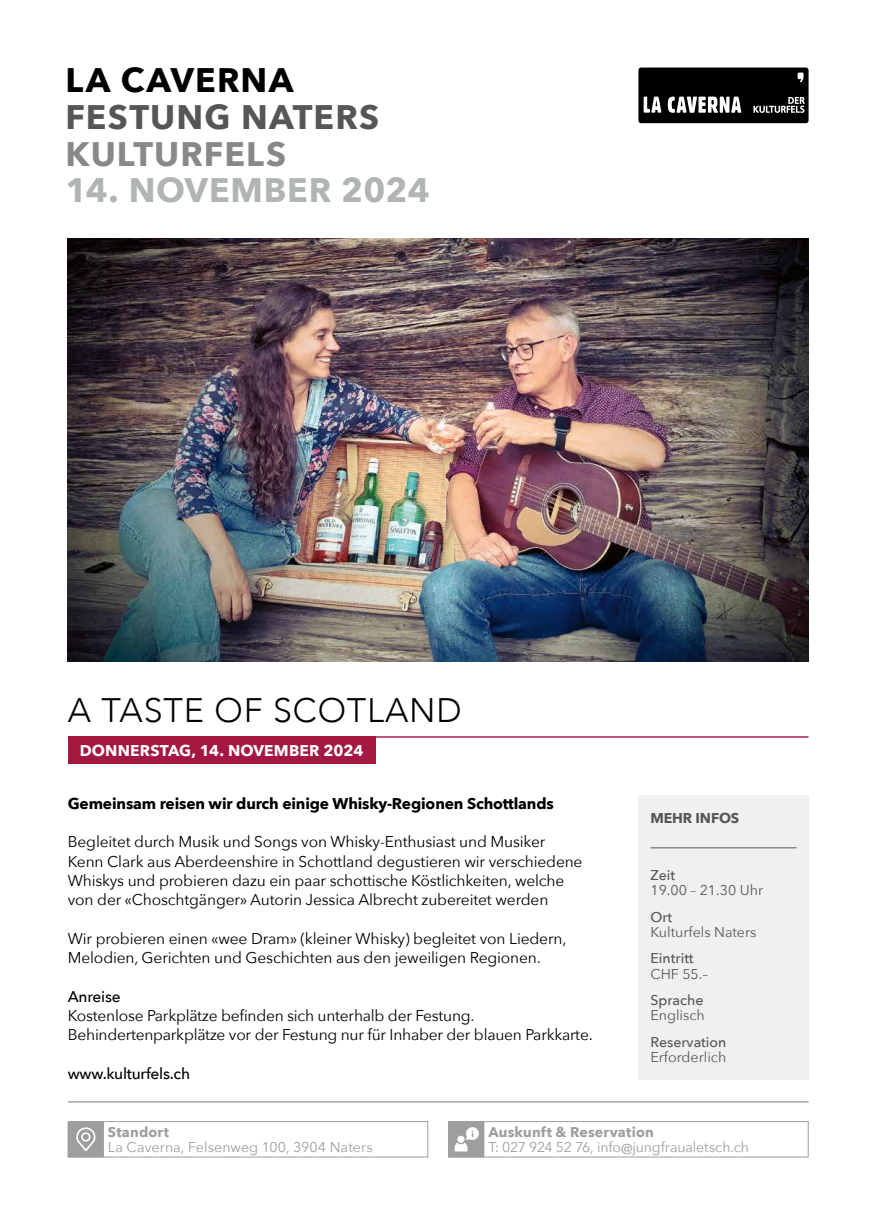
<style>
.page{position:relative;width:874px;height:1225px;background:#fff}
.page>*{position:absolute;margin:0;border:0;box-sizing:border-box;transform-origin:0 0}
.t1{font:300 34px "Avenir";letter-spacing:.025em;color:#000}
.t2{font:700 34px "Avenir Next";letter-spacing:.02em;color:#b1b4b4}
.t3{font:700 34px "Avenir Next";letter-spacing:.035em;color:#555756}
.t4{font:700 34px "Avenir Next";letter-spacing:.035em;color:#878988}
.t5{font:700 34px "Avenir Next";letter-spacing:.035em;color:#000}
.t6{font:15.6px/19.4px "Avenir Next";letter-spacing:-.01em;color:#000}
.t7{font:700 15.6px "Avenir Next";letter-spacing:-.01em;color:#000}
.t8{font:700 15.6px "Avenir Next";letter-spacing:.01em;color:#fff}
.t9{font:500 15.6px "Avenir Next";letter-spacing:-.015em;color:#000}
.t10{font:14.2px "Avenir Next";color:#9d9e9e}
.t11{font:14.2px "Avenir Next";color:#555756}
.t12{font:500 14.2px "Avenir Next";color:#555756}
.t13{font:700 14.2px "Avenir Next";letter-spacing:.01em;color:#9d9e9e}
.t14{font:700 14.2px "Avenir Next";letter-spacing:-.01em;color:#555756}
</style>
<div class="page">
<div style="left:68px;top:736px;width:307px;height:28px;background:#a4173e"></div>
<hr style="left:68px;top:736px;width:740px;height:1px;background:#a4173e">
<hr style="left:68px;top:1101px;width:740px;height:1px;background:#878988">
<img style="left:68px;top:239px;width:740px;height:422px">
<div style="left:638px;top:795px;width:170px;height:284px;background:#eff0f0"></div>
<hr style="left:650px;top:847px;width:146px;height:1px;background:#555756">
<svg style="left:638px;top:68px;width:170px;height:55px;background:#232323"></svg>
<svg style="left:70px;top:1123px;width:34px;height:32px"></svg>
<svg style="left:450px;top:1123px;width:34px;height:32px"></svg>
<div style="left:68px;top:1121px;width:360px;height:36px;border:1px solid #9d9e9e"></div>
<div style="left:448px;top:1121px;width:360px;height:36px;border:1px solid #9d9e9e"></div>
<h1 class="t5" style="left:65px;top:51px;width:229px">LA CAVERNA</h1>
<h1 class="t3" style="left:65px;top:87px;width:315px">FESTUNG NATERS</h1>
<h1 class="t4" style="left:65px;top:124px;width:222px">KULTURFELS</h1>
<h1 class="t2" style="left:65px;top:161px;width:365px">14. NOVEMBER 2024</h1>
<h1 class="t1" style="left:68px;top:690px;width:395px">A TASTE OF SCOTLAND</h1>
<p class="t8" style="left:80px;top:737px;width:285px">DONNERSTAG, 14. NOVEMBER 2024</p>
<p class="t7" style="left:68px;top:789px;width:487px">Gemeinsam reisen wir durch einige Whisky-Regionen Schottlands</p>
<p class="t6" style="left:68px;top:831px;width:516px">Begleitet durch Musik und Songs von Whisky-Enthusiast und Musiker Kenn Clark aus Aberdeenshire in Schottland degustieren wir verschiedene Whiskys und probieren dazu ein paar schottische Köstlichkeiten, welche von der «Choschtgänger» Autorin Jessica Albrecht zubereitet werden</p>
<p class="t6" style="left:68px;top:928px;width:500px">Wir probieren einen «wee Dram» (kleiner Whisky) begleitet von Liedern,<br>Melodien, Gerichten und Geschichten aus den jeweiligen Regionen.</p>
<p class="t9" style="left:68px;top:983px;width:54px">Anreise</p>
<p class="t6" style="left:68px;top:1005px;width:526px">Kostenlose Parkplätze befinden sich unterhalb der Festung.<br>Behindertenparkplätze vor der Festung nur für Inhaber der blauen Parkkarte.</p>
<p class="t9" style="left:68px;top:1060px;width:124px">www.kulturfels.ch</p>
<p class="t14" style="left:650px;top:806px;width:90px">MEHR INFOS</p>
<p class="t12" style="left:650px;top:863px;width:26px">Zeit</p>
<p class="t11" style="left:650px;top:878px;width:114px">19.00 – 21.30 Uhr</p>
<p class="t12" style="left:650px;top:904px;width:23px">Ort</p>
<p class="t11" style="left:650px;top:920px;width:107px">Kulturfels Naters</p>
<p class="t12" style="left:650px;top:946px;width:44px">Eintritt</p>
<p class="t11" style="left:650px;top:961px;width:59px">CHF 55.–</p>
<p class="t12" style="left:650px;top:988px;width:54px">Sprache</p>
<p class="t11" style="left:650px;top:1003px;width:56px">Englisch</p>
<p class="t12" style="left:650px;top:1029px;width:77px">Reservation</p>
<p class="t11" style="left:650px;top:1045px;width:77px">Erforderlich</p>
<p class="t13" style="left:108px;top:1119px;width:63px">Standort</p>
<p class="t10" style="left:108px;top:1135px;width:266px">La Caverna, Felsenweg 100, 3904 Naters</p>
<p class="t13" style="left:488px;top:1119px;width:167px">Auskunft &amp; Reservation</p>
<p class="t10" style="left:488px;top:1135px;width:262px">T: 027 924 52 76, info@jungfraualetsch.ch</p>
</div>
